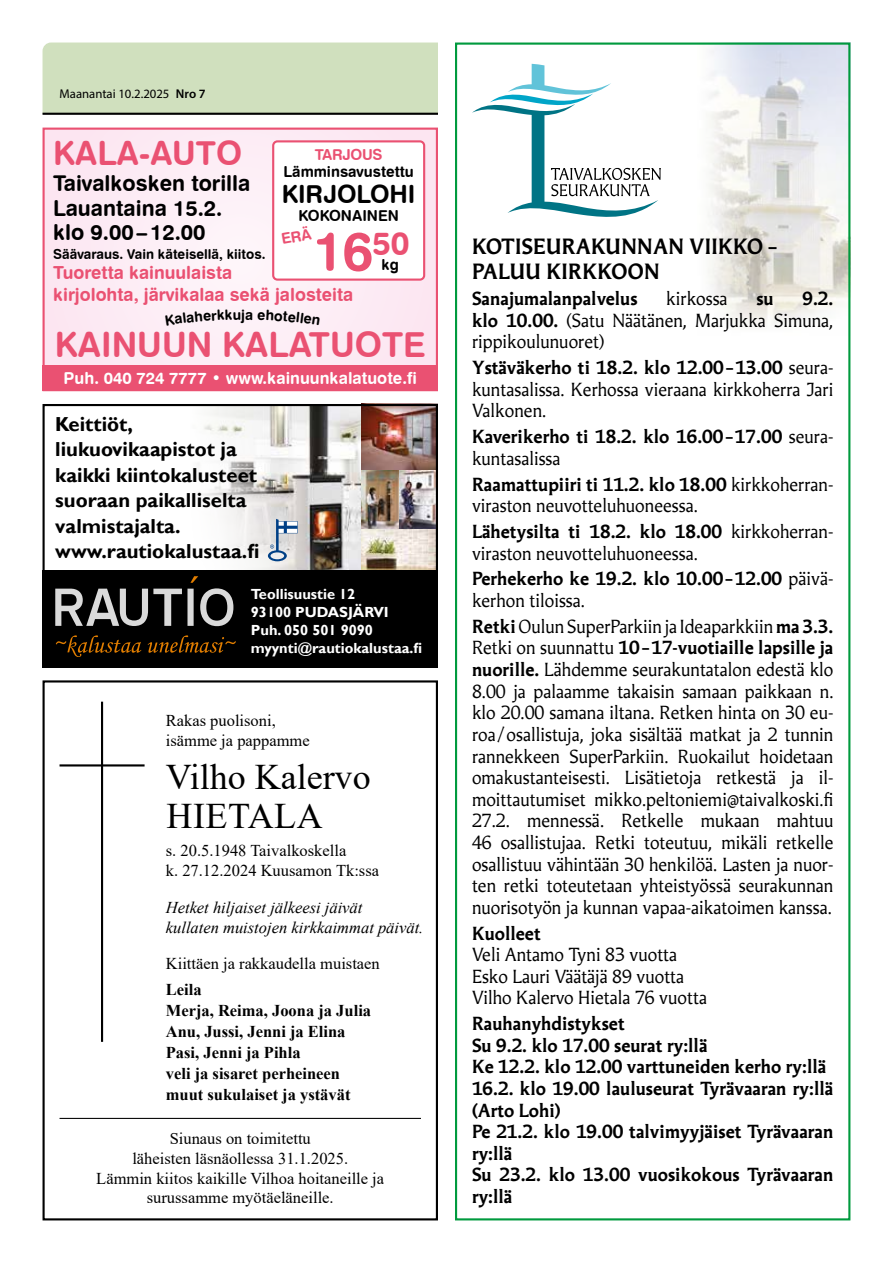
<style>
.page{position:relative;width:893px;height:1263px;background:#fff}
.page>*{position:absolute;margin:0;border:0;box-sizing:border-box;transform-origin:0 0}
.t1{font:54px "Swiss 721 BT Bold Rounded";color:#ea5172}
.t2{font:36px/39px "Times New Roman";color:#000}
.t3{font:34.5px "Swiss 721 BT Bold Rounded";color:#ea5172}
.t4{font:33px "Swiss 721 BT Bold Rounded";color:#ea5172}
.t5{font:24.75px "Swiss 721 BT Bold Rounded";color:#000}
.t6{font:21.75px/24.8px "Swiss 721 BT Bold Rounded";color:#000}
.t7{font:700 21px/25.2px "Martti";letter-spacing:.015em;color:#000}
.t8{font:700 20.25px/25.5px "Gill Sans";color:#000}
.t9{font:18px/21.6px "Martti";color:#000;text-align:justify}
.t10{font:700 18px/21.6px "Martti";color:#000}
.t11{font:18px/21.6px "Swiss 721 BT Bold Rounded";color:#ea5172}
.t12{font:16.5px/19.8px "Times New Roman";color:#000}
.t13{font:700 16.5px/21px "Times New Roman";color:#000}
.t14{font:italic 16.5px/19.8px "Times New Roman";color:#000}
.t15{font:16.5px "Swiss 721 BT Bold Rounded";color:#fff}
.t16{font:15px "Swiss 721 BT Bold Rounded";color:#000}
.t17{font:15px "Swiss 721 BT Bold Rounded";letter-spacing:-.02em;color:#ea5172}
.t18{font:700 14.7px/18px "Gill Sans";color:#fff}
.t19{font:14.25px "Swiss 721 BT Bold Rounded";color:#000}
.t20{font:13.5px "Swiss 721 BT Bold Rounded";color:#000}
.t21{font:12.75px "Myriad Pro";color:#000}
.s1{font-weight:600}
.s2{font-weight:700}
.s3{font-weight:400}
</style>
<div class="page">
<div style="left:43px;top:43px;width:395px;height:70px;background:#d0e0be"></div>
<hr style="left:43px;top:113px;width:395px;height:2px;background:#000">
<div style="left:44px;top:129px;width:393px;height:261px;background:#fdecf5"></div>
<div style="left:43px;top:128px;width:395px;height:263px;border:2px solid #ea5172"></div>
<div style="left:43px;top:366px;width:395px;height:25px;background:#ea5172"></div>
<div style="left:273px;top:141px;width:151px;height:139px;background:#fff;border-radius:4px"></div>
<div style="left:272px;top:140px;width:153px;height:141px;border:2px solid #ea5172;border-radius:4px"></div>
<div style="left:43px;top:680px;width:395px;height:540px;border:2px solid #000"></div>
<hr style="left:101px;top:702px;width:2px;height:340px;background:#000">
<hr style="left:60px;top:764px;width:85px;height:2px;background:#000">
<hr style="left:60px;top:1118px;width:361px;height:1px;background:#000">
<img style="left:708px;top:46px;width:139px;height:279px">
<div style="left:455px;top:43px;width:395px;height:1177px;border:2px solid #009a3e"></div>
<svg style="left:472px;top:64px;width:189px;height:153px"></svg>
<img style="left:197px;top:407px;width:164px;height:163px">
<img style="left:361px;top:407px;width:74px;height:163px">
<div style="left:43px;top:570px;width:395px;height:98px;background:#000"></div>
<svg style="left:268px;top:519px;width:30px;height:42px"></svg>
<div style="left:43px;top:404px;width:395px;height:264px;border:2px solid #000"></div>
<svg style="left:56px;top:635px;width:180px;height:22px"></svg>
<svg style="left:55px;top:576px;width:178px;height:50px"></svg>
<p class="t21" style="left:60px;top:86px;width:148px">Maanantai 10.2.2025 <span class="s1">Nro 7</span></p>
<h3 class="t4" style="left:53px;top:133px;width:191px">KALA-AUTO</h3>
<p class="t6" style="left:53px;top:170px;width:199px">Taivalkosken torilla<br>Lauantaina 15.2. klo 9.00 – 12.00</p>
<p class="t11" style="left:53px;top:262px;width:302px">Tuoretta kainuulaista<br>kirjolohta, järvikalaa sekä jalosteita</p>
<p class="t17" style="left:315px;top:145px;width:69px">TARJOUS</p>
<p class="t16" style="left:284px;top:162px;width:132px">Lämminsavustettu</p>
<h3 class="t5" style="left:282px;top:178px;width:135px">KIRJOLOHI</h3>
<p class="t16" style="left:298px;top:206px;width:102px">KOKONAINEN</p>
<h1 class="t1" style="left:313px;top:217px;width:98px">16<sup>50</sup></h1>
<p class="t20" style="left:53px;top:246px;width:214px">Säävaraus. Vain käteisellä, kiitos.</p>
<p class="t16" style="left:382px;top:256px;width:19px">kg</p>
<p class="t19" style="left:241px;top:305px;width:5px">j</p>
<h3 class="t3" style="left:55px;top:323px;width:372px">KAINUUN KALATUOTE</h3>
<p class="t15" style="left:64px;top:367px;width:355px">Puh. 040 724 7777 • www.kainuunkalatuote.fi</p>
<p class="t8" style="left:55px;top:412px;width:206px">Keittiöt, liukuovikaapistot ja kaikki kiintokalusteet suoraan paikalliselta valmistajalta. www.rautiokalustaa.fi</p>
<p class="t18" style="left:251px;top:585px;width:173px">Teollisuustie 12<br>93100 PUDASJÄRVI<br>Puh. 050 501 9090 myynti@rautiokalustaa.fi</p>
<p class="t12" style="left:166px;top:710px;width:145px">Rakas puolisoni, isämme ja pappamme</p>
<h2 class="t2" style="left:166px;top:756px;width:206px">Vilho Kalervo<br>HIETALA</h2>
<p class="t12" style="left:166px;top:840px;width:215px">s. 20.5.1948 Taivalkoskella<br>k. 27.12.2024 Kuusamon Tk:ssa</p>
<p class="t14" style="left:166px;top:897px;width:259px">Hetket hiljaiset jälkeesi jäivät<br>kullaten muistojen kirkkaimmat päivät.</p>
<p class="t12" style="left:166px;top:953px;width:216px">Kiittäen ja rakkaudella muistaen</p>
<p class="t13" style="left:166px;top:978px;width:207px">Leila<br>Merja, Reima, Joona ja Julia<br>Anu, Jussi, Jenni ja Elina<br>Pasi, Jenni ja Pihla<br>veli ja sisaret perheineen muut sukulaiset ja ystävät</p>
<p class="t12" style="left:96px;top:1128px;width:289px;text-align:center">Siunaus on toimitettu<br>läheisten läsnäollessa 31.1.2025.<br>Lämmin kiitos kaikille Vilhoa hoitaneille ja surussamme myötäeläneille.</p>
<p class="t7" style="left:472px;top:233px;width:306px">KOTISEURAKUNNAN VIIKKO –<br>PALUU KIRKKOON</p>
<p class="t10" style="left:472px;top:287px;width:167px">Sanajumalanpalvelus</p>
<p class="t9" style="left:666px;top:288px;width:63px">kirkossa</p>
<p class="t10" style="left:756px;top:287px;width:19px">su</p>
<p class="t9" style="left:472px;top:288px;width:363px;text-indent:330px"><span class="s2">9.2. klo 10.00.</span> (Satu Näätänen, Marjukka Simuna, rippikoulunuoret)</p>
<p class="t9" style="left:472px;top:357px;width:363px"><span class="s2">Ystäväkerho ti 18.2. klo 12.00 – 13.00</span> seura&shy;kuntasalissa. Kerhossa vieraana kirkkoherra Jari Valkonen.</p>
<p class="t10" style="left:472px;top:425px;width:363px">Kaverikerho ti 18.2. klo 16.00 – 17.00 <span class="s3">seura&shy;kuntasalissa</span></p>
<p class="t9" style="left:472px;top:473px;width:363px"><span class="s2">Raamattupiiri ti 11.2. klo 18.00</span> kirkkoherran&shy;viraston neuvotteluhuoneessa.</p>
<p class="t9" style="left:472px;top:521px;width:363px"><span class="s2">Lähetysilta ti 18.2. klo 18.00</span> kirkkoherran&shy;viraston neuvotteluhuoneessa.</p>
<p class="t10" style="left:472px;top:568px;width:363px">Perhekerho ke 19.2. klo 10.00 – 12.00 <span class="s3">päivä&shy;kerhon tiloissa.</span></p>
<p class="t9" style="left:472px;top:616px;width:363px"><span class="s2">Retki</span> Oulun SuperParkiin ja Ideaparkkiin <span class="s2">ma 3.3.<br></span>Retki on suunnattu <span class="s2">10 – 17-vuotiaille lapsille ja nuorille.</span> Lähdemme seurakunta talon edestä klo 8.00 ja palaamme takaisin samaan paikkaan n. klo 20.00 samana iltana. Retken hinta on 30 eu&shy;roa / osallistuja, joka sisältää matkat ja 2 tunnin rannekkeen SuperParkiin. Ruokailut hoidetaan omakustanteisesti. Lisätietoja retkestä ja il&shy;moittautumiset mikko.peltoniemi@taival koski.fi 27.2. mennessä. Retkelle mukaan mahtuu 46 osallistujaa. Retki toteutuu, mikäli retkelle osallistuu vähintään 30 henkilöä. Lasten ja nuor&shy;ten retki toteutetaan yhteistyössä seurakunnan nuorisotyön ja kunnan vapaa-aikatoimen kanssa.</p>
<p class="t10" style="left:472px;top:922px;width:70px">Kuolleet</p>
<p class="t9" style="left:472px;top:944px;width:236px;text-align:left">Veli Antamo Tyni 83 vuotta<br>Esko Lauri Väätäjä 89 vuotta<br>Vilho Kalervo Hietala 76 vuotta</p>
<p class="t10" style="left:472px;top:1012px;width:363px">Rauhanyhdistykset<br>Su 9.2. klo 17.00 seurat ry:llä<br>Ke 12.2. klo 12.00 varttuneiden kerho ry:llä<br>16.2. klo 19.00 lauluseurat Tyrävaaran ry:llä (Arto Lohi)<br>Pe 21.2. klo 19.00 talvimyyjäiset Tyrävaaran ry:llä<br>Su 23.2. klo 13.00 vuosikokous Tyrävaaran ry:llä</p>
</div>
